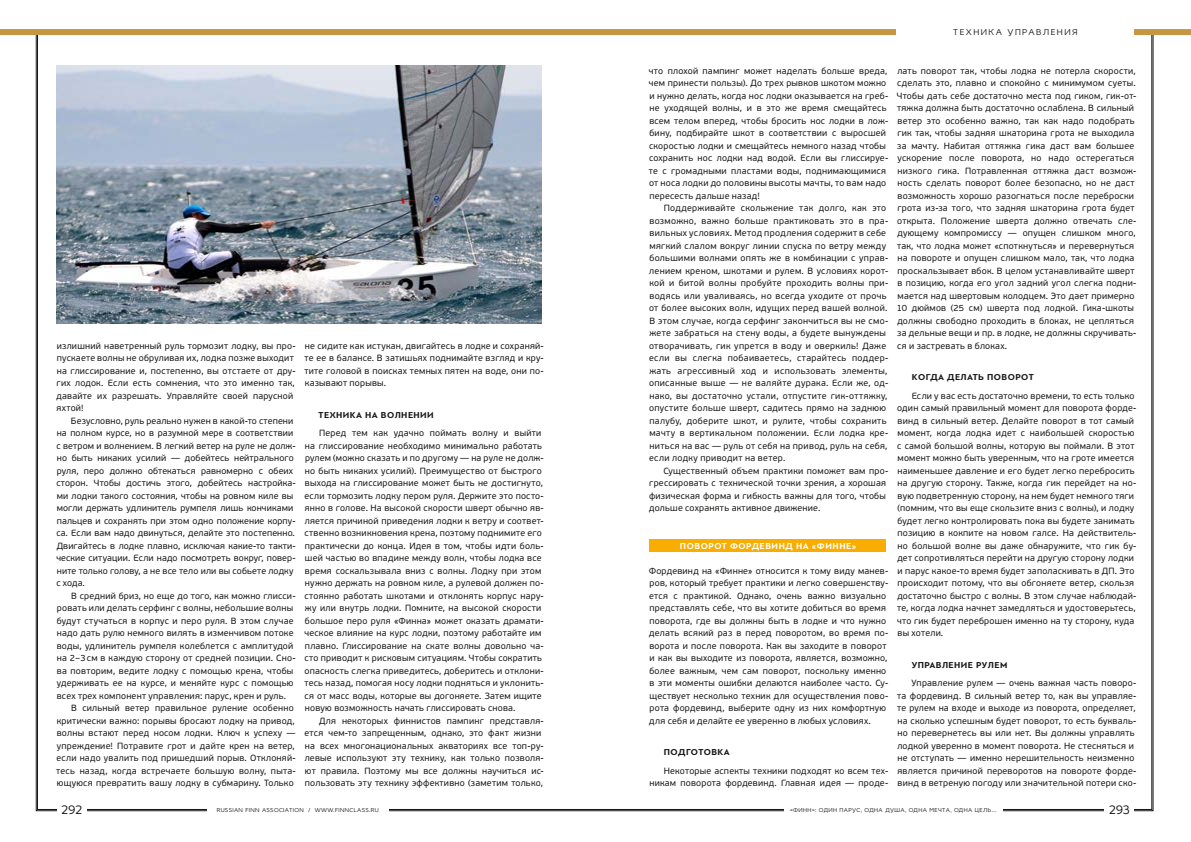
<style>
.page{position:relative;width:1191px;height:842px;background:#fff}
.page>*{position:absolute;margin:0;border:0;box-sizing:border-box;transform-origin:0 0}
.t1{font:300 13px "Idealist Sans";letter-spacing:-.015em;color:#181716}
.t2{font:9px/12.5px "PF Beau Sans Pro";letter-spacing:.025em;color:#181716}
.t3{font:700 9px "PF Bague Sans Pro";letter-spacing:.05em;color:#181716}
.t4{font:700 9px "PF Bague Sans Pro";letter-spacing:.06em;color:#fff}
.t5{font:300 9px "Idealist Sans";letter-spacing:.165em;color:#181716}
.t6{font:300 6px "Idealist Sans";letter-spacing:.06em;color:#181716}
</style>
<div class="page">
<div style="left:0;top:29px;width:1191px;height:6px;background:#c69742"></div>
<div style="left:896px;top:25px;width:238px;height:14px;background:#fff"></div>
<div style="left:649px;top:539px;width:237px;height:13px;background:#f8ad00"></div>
<img style="left:57px;top:65px;width:484px;height:259px">
<p class="t2" style="left:57px;top:339px;width:241px">излишний наветренный руль тормозит лодку, вы про&shy;пускаете волны не обруливая их, лодка позже выходит на глиссирование и, постепенно, вы отстаете от дру&shy;гих лодок. Если есть сомнения, что это именно так, давайте их разрешать. Управляйте своей парусной яхтой!</p>
<p class="t2" style="left:56px;top:414px;width:241px;text-indent:15px">Безусловно, руль реально нужен в какой‑то степени на полном курсе, но в разумной мере в соответствии с ветром и волнением. В легкий ветер на руле не долж&shy;но быть никаких усилий — добейтесь нейтрального руля, перо должно обтекаться равномерно с обеих сторон. Чтобы достичь этого, добейтесь настройка&shy;ми лодки такого состояния, чтобы на ровном киле вы могли держать удлинитель румпеля лишь кончиками пальцев и сохранять при этом одно положение корпу&shy;са. Если вам надо двинуться, делайте это постепенно.<br>Двигайтесь в лодке плавно, исключая какие‑то такти&shy;ческие ситуации. Если надо посмотреть вокруг, повер&shy;ните только голову, а не все тело или вы собьете лодку с хода.</p>
<p class="t2" style="left:57px;top:589px;width:240px;text-indent:14px">В средний бриз, но еще до того, как можно глисси&shy;ровать или делать серфинг с волны, небольшие волны будут стучаться в корпус и перо руля. В этом случае надо дать рулю немного вилять в изменчивом потоке воды, удлинитель румпеля колеблется с амплитудой на 2–3см в каждую сторону от средней позиции. Сно&shy;ва повторим, ведите лодку с помощью крена, чтобы удерживать ее на курсе, и меняйте курс с помощью всех трех компонент управления: парус, крен и руль.</p>
<p class="t2" style="left:56px;top:702px;width:241px;text-indent:15px">В сильный ветер правильное руление особенно критически важно: порывы бросают лодку на привод, волны встают перед носом лодки. Ключ к успеху — упреждение! Потравите грот и дайте крен на ветер, если надо увалить под пришедший порыв. Отклоняй&shy;тесь назад, когда встречаете большую волну, пыта&shy;ющуюся превратить вашу лодку в субмарину. Только</p>
<p class="t2" style="left:304px;top:339px;width:241px;text-align:justify">не сидите как истукан, двигайтесь в лодке и сохраняй&shy;те ее в балансе. В затишьях поднимайте взгляд и кру&shy;тите головой в поисках темных пятен на воде, они по&shy;казывают порывы.</p>
<p class="t3" style="left:318px;top:409px;width:117px">ТЕХНИКА НА ВОЛНЕНИИ</p>
<p class="t2" style="left:304px;top:427px;width:241px;text-indent:15px">Перед тем как удачно поймать волну и выйти на глиссирование необходимо минимально работать рулем (можно сказать и по другому — на руле не долж&shy;но быть никаких усилий). Преимущество от быстрого выхода на глиссирование может быть не достигнуто, если тормозить лодку пером руля. Держите это посто&shy;янно в голове. На высокой скорости шверт обычно яв&shy;ляется причиной приведения лодки к ветру и соответ&shy;ственно возникновения крена, поэтому поднимите его практически до конца. Идея в том, чтобы идти боль&shy;шей частью во впадине между волн, чтобы лодка все время соскальзывала вниз с волны. Лодку при этом нужно держать на ровном киле, а рулевой должен по&shy;стоянно работать шкотами и отклонять корпус нару&shy;жу или внутрь лодки. Помните, на высокой скорости большое перо руля «Финна» может оказать драмати&shy;ческое влияние на курс лодки, поэтому работайте им плавно. Глиссирование на скате волны довольно ча&shy;сто приводит к рисковым ситуациям. Чтобы сократить опасность слегка приведитесь, доберитесь и отклони&shy;тесь назад, помогая носу лодки подняться и уклонить&shy;ся от масс воды, которые вы догоняете. Затем ищите новую возможность начать глиссировать снова.</p>
<p class="t2" style="left:304px;top:714px;width:241px;text-indent:15px">Для некоторых финнистов пампинг представля&shy;ется чем‑то запрещенным, однако, это факт жизни на всех многонациональных акваториях все топ-ру&shy;левые используют эту технику, как только позволя&shy;ют правила. Поэтому мы все должны научиться ис&shy;пользовать эту технику эффективно (заметим только,</p>
<p class="t5" style="left:953px;top:26px;width:126px">ТЕХНИКА УПРАВЛЕНИЯ</p>
<p class="t2" style="left:649px;top:64px;width:241px">что плохой пампинг может наделать больше вреда, чем принести пользы). До трех рывков шкотом можно и нужно делать, когда нос лодки оказывается на греб&shy;не уходящей волны, и в это же время смещайтесь всем телом вперед, чтобы бросить нос лодки в лож&shy;бину, подбирайте шкот в соответствии с выросшей скоростью лодки и смещайтесь немного назад чтобы сохранить нос лодки над водой. Если вы глиссируе&shy;те с громадными пластами воды, поднимающимися от носа лодки до половины высоты мачты, то вам надо пересесть дальше назад!</p>
<p class="t2" style="left:649px;top:202px;width:241px;text-indent:15px">Поддерживайте скольжение так долго, как это возможно, важно больше практиковать это в пра&shy;вильных условиях. Метод продления содержит в себе мягкий слалом вокруг линии спуска по ветру между большими волнами опять же в комбинации с управ&shy;лением креном, шкотами и рулем. В условиях корот&shy;кой и битой волны пробуйте проходить волны при&shy;водясь или уваливаясь, но всегда уходите от прочь от более высоких волн, идущих перед вашей волной.<br>В этом случае, когда серфинг закончиться вы не смо&shy;жете забраться на стену воды, а будете вынуждены отворачивать, гик упрется в воду и оверкиль! Даже если вы слегка побаиваетесь, старайтесь поддер&shy;жать агрессивный ход и использовать элементы, описанные выше — не валяйте дурака. Если же, од&shy;нако, вы достаточно устали, отпустите гик-оттяжку, опустите больше шверт, садитесь прямо на заднюю палубу, доберите шкот, и рулите, чтобы сохранить мачту в вертикальном положении. Если лодка кре&shy;ниться на вас — руль от себя на привод, руль на себя, если лодку приводит на ветер.</p>
<p class="t2" style="left:649px;top:464px;width:241px;text-indent:14px">Существенный объем практики поможет вам про&shy;грессировать с технической точки зрения, а хорошая физическая форма и гибкость важны для того, чтобы дольше сохранять активное движение.</p>
<p class="t4" style="left:680px;top:540px;width:178px">ПОВОРОТ ФОРДЕВИНД НА «ФИННЕ»</p>
<p class="t2" style="left:649px;top:564px;width:241px">Фордевинд на «Финне» относится к тому виду манев&shy;ров, который требует практики и легко совершенству&shy;ется с практикой. Однако, очень важно визуально представлять себе, что вы хотите добиться во время поворота, где вы должны быть в лодке и что нужно делать всякий раз в перед поворотом, во время по&shy;ворота и после поворота. Как вы заходите в поворот и как вы выходите из поворота, является, возможно, более важным, чем сам поворот, поскольку именно в эти моменты ошибки делаются наиболее часто. Су&shy;ществует несколько техник для осуществления пово&shy;рота фордевинд, выберите одну из них комфортную для себя и делайте ее уверенно в любых условиях.</p>
<p class="t3" style="left:664px;top:747px;width:67px">ПОДГОТОВКА</p>
<p class="t2" style="left:649px;top:764px;width:240px;text-align:right">Некоторые аспекты техники подходят ко всем тех&shy;никам поворота фордевинд. Главная идея — проде-</p>
<p class="t2" style="left:896px;top:64px;width:241px">лать поворот так, чтобы лодка не потерла скорости, сделать это, плавно и спокойно с минимумом суеты.<br>Чтобы дать себе достаточно места под гиком, гик-от&shy;тяжка должна быть достаточно ослаблена. В сильный ветер это особенно важно, так как надо подобрать гик так, чтобы задняя шкаторина грота не выходила за мачту. Набитая оттяжка гика даст вам большее ускорение после поворота, но надо остерегаться низкого гика. Потравленная оттяжка даст возмож&shy;ность сделать поворот более безопасно, но не даст возможность хорошо разогнаться после переброски грота из‑за того, что задняя шкаторина грота будет открыта. Положение шверта должно отвечать сле&shy;дующему компромиссу — опущен слишком много, так, что лодка может «споткнуться» и перевернуться на повороте и опущен слишком мало, так, что лодка проскальзывает вбок. В целом устанавливайте шверт в позицию, когда его угол задний угол слегка подни&shy;мается над швертовым колодцем. Это дает примерно 10 дюймов (25 см) шверта под лодкой. Гика-шкоты должны свободно проходить в блоках, не цепляться за дельные вещи и пр. в лодке, не должны скручивать&shy;ся и застревать в блоках.</p>
<p class="t3" style="left:912px;top:372px;width:123px">КОГДА ДЕЛАТЬ ПОВОРОТ</p>
<p class="t2" style="left:897px;top:389px;width:241px;text-indent:15px">Если у вас есть достаточно времени, то есть только один самый правильный момент для поворота форде&shy;винд в сильный ветер. Делайте поворот в тот самый момент, когда лодка идет с наибольшей скоростью с самой большой волны, которую вы поймали. В этот момент можно быть уверенным, что на гроте имеется наименьшее давление и его будет легко перебросить на другую сторону. Также, когда гик перейдет на но&shy;вую подветренную сторону, на нем будет немного тяги (помним, что вы еще скользите вниз с волны), и лодку будет легко контролировать пока вы будете занимать позицию в кокпите на новом галсе. На действитель&shy;но большой волне вы даже обнаружите, что гик бу&shy;дет сопротивляться перейти на другую сторону лодки и парус какое‑то время будет заполаскивать в ДП. Это происходит потому, что вы обгоняете ветер, скользя достаточно быстро с волны. В этом случае наблюдай&shy;те, когда лодка начнет замедляться и удостоверьтесь, что гик будет переброшен именно на ту сторону, куда вы хотели.</p>
<p class="t3" style="left:911px;top:659px;width:97px">УПРАВЛЕНИЕ РУЛЕМ</p>
<p class="t2" style="left:897px;top:677px;width:241px;text-indent:15px">Управление рулем — очень важная часть поворо&shy;та фордевинд. В сильный ветер то, как вы управляе&shy;те рулем на входе и выходе из поворота, определяет, на сколько успешным будет поворот, то есть букваль&shy;но перевернетесь вы или нет. Вы должны управлять лодкой уверенно в момент поворота. Не стесняться и не отступать — именно нерешительность неизменно является причиной переворотов на повороте форде&shy;винд в ветреную погоду или значительной потери ско-</p>
<h1 class="t1" style="left:61px;top:801px;width:23px">292</h1>
<h1 class="t1" style="left:1108px;top:801px;width:23px">293</h1>
<p class="t6" style="left:217px;top:805px;width:163px">RUSSIAN FINN ASSOCIATION / WWW.FINNCLASS.RU</p>
<p class="t6" style="left:790px;top:805px;width:208px">«ФИНН»: ОДИН ПАРУС, ОДНА ДУША, ОДНА МЕЧТА, ОДНА ЦЕЛЬ...</p>
</div>
